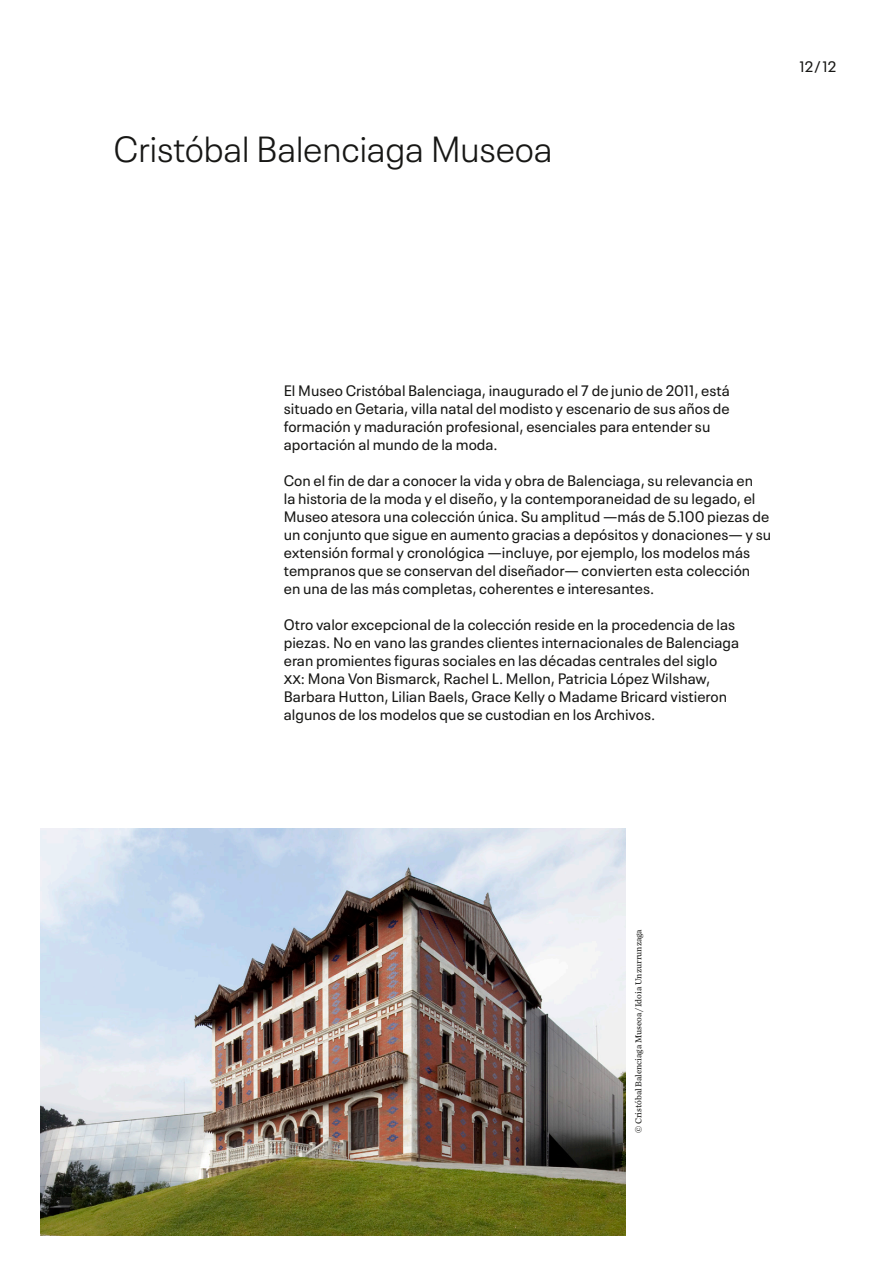
<style>
.page{position:relative;width:893px;height:1276px;background:#fff}
.page>*{position:absolute;margin:0;border:0;box-sizing:border-box;transform-origin:0 0}
.t1{font:300 36px "Neue Plak Text";letter-spacing:-.01em;color:#171715}
.BODY_02{font:15px/18px "Neue Plak Text";color:#171715}
.t2{font:9px "Chronicle Text G2";color:#171715}
.s1{color:#fff}
</style>
<div class="page">
<img style="left:40px;top:828px;width:585px;height:407px">
<p class="t1" style="left:114px;top:121px;width:441px">Cristóbal Balenciaga Museoa</p>
<p class="BODY_02" style="left:799px;top:56px;width:38px">12 /12</p>
<p class="BODY_02" style="left:284px;top:380px;width:447px">El Museo Cristóbal Balencia<span class="s1">g</span>a, inau<span class="s1">g</span>urado el 7 de <span class="s1">j</span>unio de 2011, está situado en Getaria, villa natal del modisto <span class="s1">y</span> escenario de sus años de formación <span class="s1">y</span> maduración <span class="s1">p</span>rofesional, esenciales <span class="s1">p</span>ara entender su a<span class="s1">p</span>ortación al mundo de la moda.</p>
<p class="BODY_02" style="left:284px;top:470px;width:489px">Con el fin de dar a conocer la vida <span class="s1">y</span> obra de Balencia<span class="s1">g</span>a, su relevancia en<br>la historia de la moda <span class="s1">y</span> el diseño, <span class="s1">y</span> la contem<span class="s1">p</span>oraneidad de su le<span class="s1">g</span>ado, el Museo atesora una colección única. Su am<span class="s1">p</span>litud —más de 5.100 <span class="s1">p</span>iezas de un con<span class="s1">j</span>unto <span class="s1">q</span>ue si<span class="s1">g</span>ue en aumento <span class="s1">g</span>racias a de<span class="s1">p</span>ósitos <span class="s1">y</span> donaciones— <span class="s1">y</span> su extensión formal <span class="s1">y</span> cronoló<span class="s1">g</span>ica —inclu<span class="s1">y</span>e, <span class="s1">p</span>or e<span class="s1">j</span>em<span class="s1">p</span>lo, los modelos más tem<span class="s1">p</span>ranos <span class="s1">q</span>ue se conservan del diseñador— convierten esta colección<br>en una de las más com<span class="s1">p</span>letas, coherentes e interesantes.</p>
<p class="BODY_02" style="left:284px;top:614px;width:457px">Otro valor exce<span class="s1">p</span>cional de la colección reside en la <span class="s1">p</span>rocedencia de las <span class="s1">p</span>iezas. No en vano las <span class="s1">g</span>randes clientes internacionales de Balencia<span class="s1">g</span>a eran <span class="s1">p</span>romientes fi<span class="s1">g</span>uras sociales en las décadas centrales del si<span class="s1">g</span>lo xx: Mona Von Bismarck, Rachel L. Mellon, Patricia Ló<span class="s1">p</span>ez Wilshaw, Barbara Hutton, Lilian Baels, Grace Kell<span class="s1">y</span> o Madame Bricard vistieron al<span class="s1">g</span>unos de los modelos <span class="s1">q</span>ue se custodian en los Archivos.</p>
<p class="t2" style="left:632px;top:1132px;width:205px;rotate:-90deg">© Cristóbal Balenciaga Museoa/Idoia Unzurrunzaga</p>
</div>
